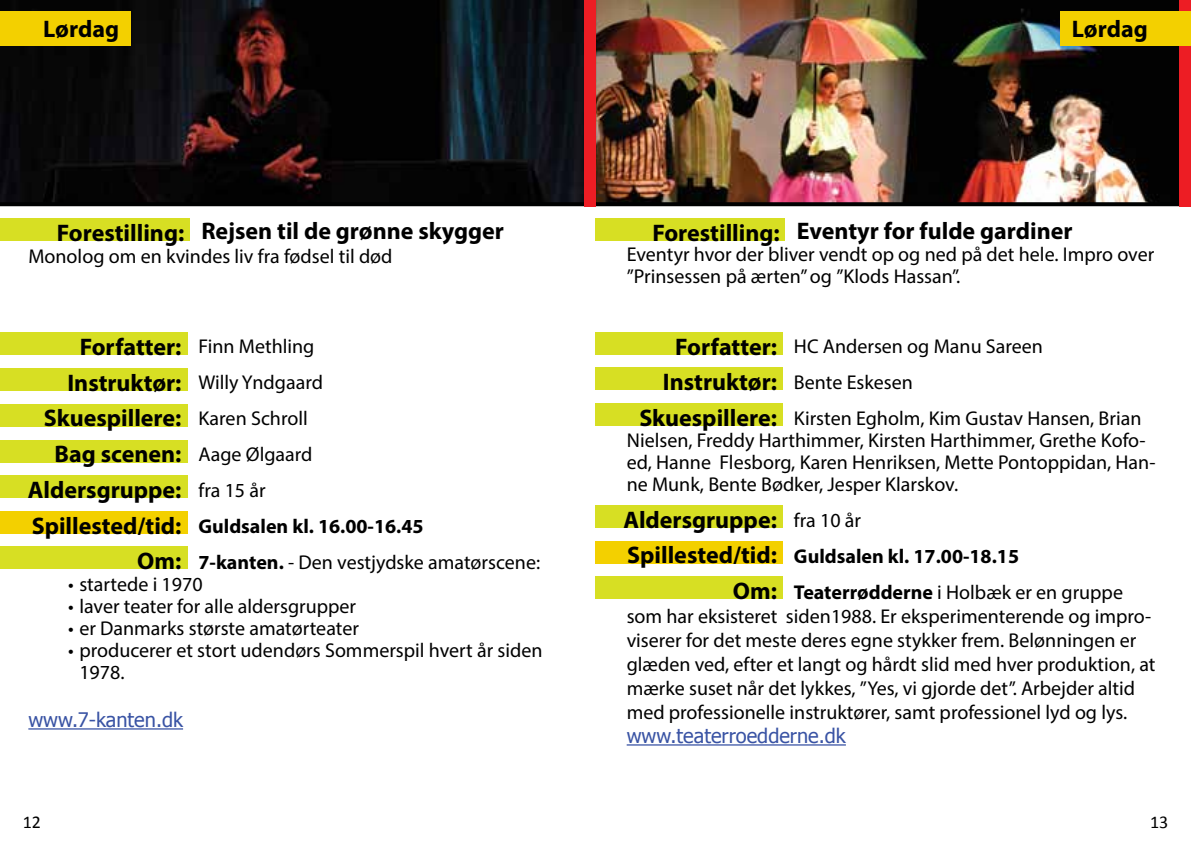
<style>
.page{position:relative;width:1191px;height:851px;background:#fff}
.page>*{position:absolute;margin:0;border:0;box-sizing:border-box;transform-origin:0 0}
.t1{font:700 24px/35.6px "Myriad Pro";color:#000;text-align:right}
.t2{font:20px/36px "Myriad Pro";color:#000}
.t3{font:700 20px/36px "Myriad Pro";color:#000}
.t4{font:20px "Tahoma";color:#3953a4}
.t5{font:18px "Calibri";color:#000}
.s1{font-weight:400}
</style>
<div class="page">
<hr style="left:28px;top:728px;width:155px;height:1px;background:#3953a4">
<hr style="left:626px;top:744px;width:220px;height:1px;background:#3953a4">
<img style="left:595px;top:0;width:584px;height:206px">
<svg style="left:0;top:0;width:584px;height:206px;background:#0e0c0e"></svg>
<div style="left:0;top:332px;width:187px;height:22px;background:#d7df23"></div>
<div style="left:0;top:368px;width:187px;height:22px;background:#d7df23"></div>
<div style="left:0;top:403px;width:187px;height:23px;background:#d7df23"></div>
<div style="left:0;top:510px;width:187px;height:23px;background:#f3d000"></div>
<div style="left:0;top:546px;width:187px;height:22px;background:#d7df23"></div>
<div style="left:0;top:439px;width:187px;height:23px;background:#d7df23"></div>
<div style="left:0;top:475px;width:187px;height:23px;background:#d7df23"></div>
<div style="left:595px;top:332px;width:187px;height:22px;background:#d7df23"></div>
<div style="left:595px;top:367px;width:187px;height:23px;background:#d7df23"></div>
<div style="left:595px;top:403px;width:187px;height:23px;background:#d7df23"></div>
<div style="left:595px;top:540px;width:187px;height:23px;background:#f3d000"></div>
<div style="left:595px;top:576px;width:187px;height:23px;background:#d7df23"></div>
<div style="left:595px;top:505px;width:187px;height:22px;background:#d7df23"></div>
<div style="left:0;top:11px;width:130px;height:34px;background:#f3d000"></div>
<div style="left:0;top:218px;width:190px;height:22px;background:#d7df23"></div>
<div style="left:595px;top:218px;width:190px;height:22px;background:#d7df23"></div>
<div style="left:584px;top:0;width:11px;height:206px;background:#ed1d24"></div>
<div style="left:1179px;top:0;width:12px;height:206px;background:#ed1d24"></div>
<div style="left:1060px;top:11px;width:131px;height:34px;background:#f3d000"></div>
<p class="t1" style="left:43px;top:11px;width:77px">Lørdag</p>
<p class="t1" style="left:1071px;top:11px;width:77px">Lørdag</p>
<p class="t1" style="left:797px;top:212px;width:277px">Eventyr for fulde gardiner</p>
<p class="t2" style="left:626px;top:243px;width:529px;line-height:22px">Eventyr hvor der bliver vendt op og ned på det hele. Impro over ”Prinsessen på ærten” og ”Klods Hassan”.</p>
<p class="t1" style="left:201px;top:212px;width:304px">Rejsen til de grønne skygger</p>
<p class="t2" style="left:28px;top:238px;width:366px">Monolog om en kvindes liv fra fødsel til død</p>
<p class="t1" style="left:57px;top:214px;width:129px">Forestilling:</p>
<p class="t1" style="left:652px;top:214px;width:129px">Forestilling:</p>
<p class="t1" style="left:44px;top:327px;width:139px">Forfatter:<br>Instruktør:<br>Skuespillere:</p>
<p class="t2" style="left:198px;top:328px;width:126px">Finn Methling<br>Willy Yndgaard<br>Karen Schroll<br>Aage Ølgaard fra 15 år</p>
<p class="t3" style="left:198px;top:507px;width:343px">Guldsalen kl. 16.00-16.45<br>7-kanten. <span class="s1">- Den vestjydske amatørscene:</span></p>
<p class="t2" style="left:68px;top:566px;width:136px">• startede i 1970</p>
<p class="t2" style="left:68px;top:588px;width:289px">• laver teater for alle aldersgrupper</p>
<p class="t2" style="left:68px;top:610px;width:292px">• er Danmarks største amatørteater</p>
<p class="t2" style="left:79px;top:639px;width:464px;line-height:22px;text-indent:-11px">• producerer et stort udendørs Sommerspil hvert år siden<br>1978.</p>
<p class="t4" style="left:28px;top:706px;width:156px">www.7-kanten.dk</p>
<p class="t1" style="left:28px;top:435px;width:155px">Bag scenen:<br>Aldersgruppe:</p>
<p class="t1" style="left:32px;top:507px;width:151px">Spillested/tid:<br>Om:</p>
<p class="t1" style="left:639px;top:328px;width:139px">Forfatter:<br>Instruktør:<br>Skuespillere:</p>
<p class="t2" style="left:794px;top:328px;width:349px">HC Andersen og Manu Sareen<br>Bente Eskesen<br>Kirsten Egholm, Kim Gustav Hansen, Brian</p>
<p class="t2" style="left:626px;top:429px;width:530px;line-height:22px">Nielsen, Freddy Harthimmer, Kirsten Harthimmer, Grethe Kofo&shy;ed, Hanne Flesborg, Karen Henriksen, Mette Pontoppidan, Han&shy;ne Munk, Bente Bødker, Jesper Klarskov.</p>
<p class="t2" style="left:794px;top:502px;width:69px">fra 10 år</p>
<p class="t3" style="left:794px;top:537px;width:330px">Guldsalen kl. 17.00-18.15<br>Teaterrødderne <span class="s1">i Holbæk er en gruppe</span></p>
<p class="t2" style="left:626px;top:604px;width:530px;line-height:24px">som har eksisteret siden1988. Er eksperimenterende og impro&shy;viserer for det meste deres egne stykker frem. Belønningen er glæden ved, efter et langt og hårdt slid med hver produktion, at mærke suset når det lykkes, ”Yes, vi gjorde det”. Arbejder altid med professionelle instruktører, samt professionel lyd og lys.</p>
<p class="t4" style="left:626px;top:722px;width:221px">www.teaterroedderne.dk</p>
<p class="t1" style="left:623px;top:501px;width:155px">Aldersgruppe:</p>
<p class="t1" style="left:627px;top:536px;width:151px">Spillested/tid:<br>Om:</p>
<p class="t5" style="left:23px;top:810px;width:20px">12</p>
<p class="t5" style="left:1150px;top:810px;width:20px">13</p>
</div>
